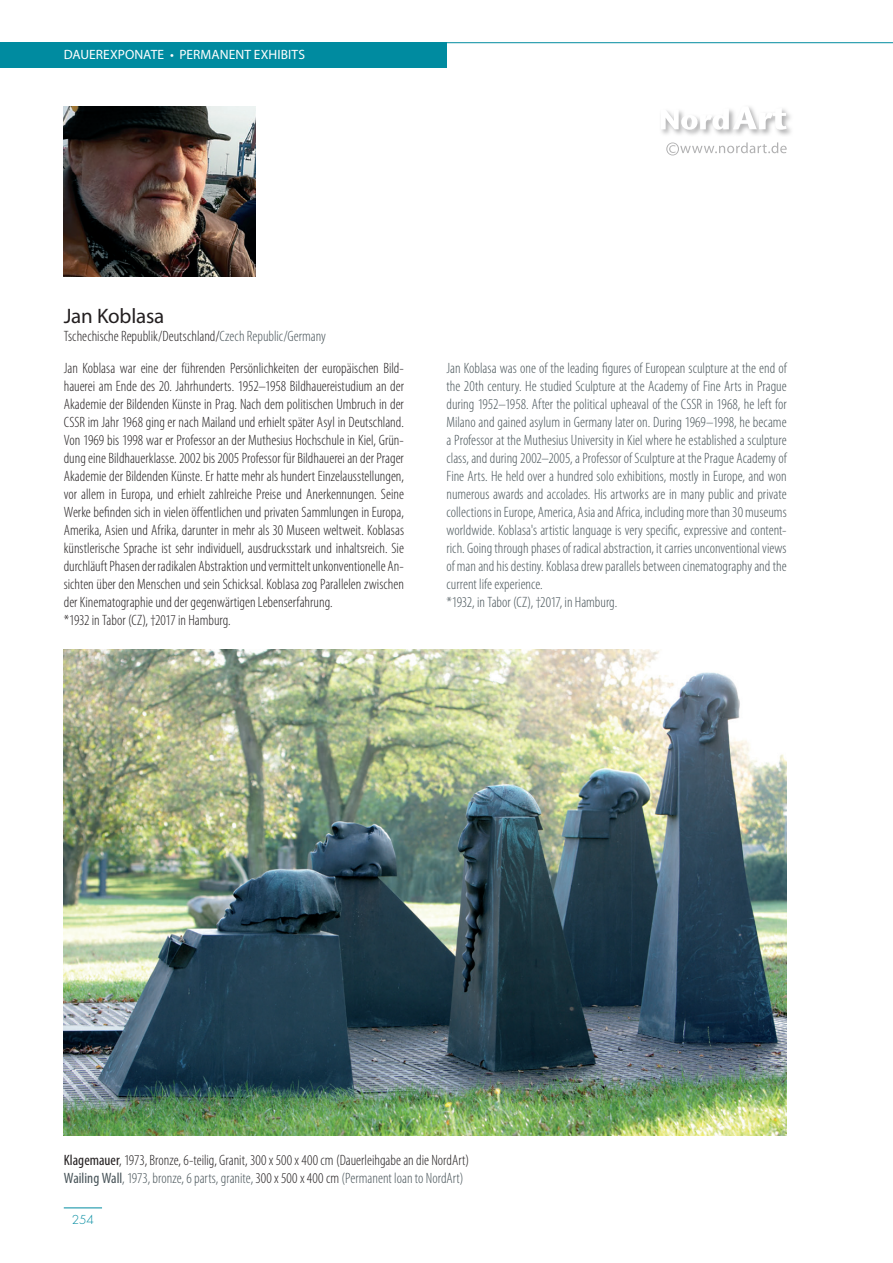
<style>
.page{position:relative;width:893px;height:1263px;background:#fff}
.page>*{position:absolute;margin:0;border:0;box-sizing:border-box;transform-origin:0 0}
.t1{font:21px "Myriad Pro";letter-spacing:-.01em;color:#231f20}
.t2{font:300 condensed 15px/18px "Myriad Pro";color:#231f20}
.t3{font:300 condensed 15px/18px "Myriad Pro";color:#485459}
.t4{font:13.5px "Myriad Pro";letter-spacing:.005em;color:#fff}
.t5{font:300 12px "Futura Std";color:#008ba0}
.s1{color:#485459}
.s2{font-weight:400}
.s3{font-weight:400;color:#485459}
</style>
<div class="page">
<div style="left:0;top:43px;width:446px;height:25px;background:#008ba0"></div>
<hr style="left:446px;top:42px;width:447px;height:1px;background:#008ba0">
<hr style="left:64px;top:1207px;width:38px;height:1px;background:#008ba0">
<svg style="left:666px;top:142px;width:121px;height:13px"></svg>
<svg style="left:661px;top:130px;width:71px;height:5px"></svg>
<svg style="left:732px;top:112px;width:59px;height:24px"></svg>
<svg style="left:662px;top:106px;width:125px;height:24px"></svg>
<img style="left:64px;top:106px;width:191px;height:170px">
<img style="left:64px;top:650px;width:723px;height:486px">
<p class="t4" style="left:64px;top:46px;width:243px">DAUEREXPONATE • PERMANENT EXHIBITS</p>
<h1 class="t1" style="left:64px;top:303px;width:102px">Jan Koblasa</h1>
<p class="t2" style="left:64px;top:327px;width:264px">Tschechische Republik/Deutschland/<span class="s1">Czech Republic/Germany</span></p>
<p class="t2" style="left:64px;top:359px;width:342px">Jan Koblasa war eine der führenden Persönlichkeiten der europäischen Bild&shy;hauerei am Ende des 20. Jahrhunderts. 1952–1958 Bildhauereistudium an der Akademie der Bildenden Künste in Prag. Nach dem politischen Umbruch in der CSSR im Jahr 1968 ging er nach Mailand und erhielt später Asyl in Deutschland.<br>Von 1969 bis 1998 war er Professor an der Muthesius Hochschule in Kiel, Grün&shy;dung eine Bildhauerklasse. 2002 bis 2005 Professor für Bildhauerei an der Prager Akademie der Bildenden Künste. Er hatte mehr als hundert Einzelausstellungen, vor allem in Europa, und erhielt zahlreiche Preise und Anerkennungen. Seine Werke befinden sich in vielen öffentlichen und privaten Sammlungen in Europa, Amerika, Asien und Afrika, darunter in mehr als 30 Museen weltweit. Koblasas künstlerische Sprache ist sehr individuell, ausdrucksstark und inhaltsreich. Sie durchläuft Phasen der radikalen Abstraktion und vermittelt unkonventionelle An&shy;sichten über den Menschen und sein Schicksal. Koblasa zog Parallelen zwischen der Kinematographie und der gegenwärtigen Lebenserfahrung.<br>*1932 in Tabor (CZ), †2017 in Hamburg.</p>
<p class="t3" style="left:446px;top:359px;width:342px">Jan Koblasa was one of the leading figures of European sculpture at the end of the 20th century. He studied Sculpture at the Academy of Fine Arts in Prague during 1952–1958. After the political upheaval of the CSSR in 1968, he left for Milano and gained asylum in Germany later on. During 1969–1998, he became a Professor at the Muthesius University in Kiel where he established a sculpture class, and during 2002–2005, a Professor of Sculpture at the Prague Academy of Fine Arts. He held over a hundred solo exhibitions, mostly in Europe, and won numerous awards and accolades. His artworks are in many public and private collections in Europe, America, Asia and Africa, including more than 30 museums worldwide. Koblasa's artistic language is very specific, expressive and content&shy;rich. Going through phases of radical abstraction, it carries unconventional views of man and his destiny. Koblasa drew parallels between cinematography and the current life experience.<br>*1932, in Tabor (CZ), †2017, in Hamburg.</p>
<p class="t2" style="left:64px;top:1151px;width:407px"><span class="s2">Klagemauer</span>, 1973, Bronze, 6-teilig, Granit, 300 x 500 x 400 cm (Dauerleihgabe an die NordArt)<br><span class="s3">Wailing Wall</span><span class="s1">, 1973, bronze, 6 parts, granite,</span> 300 x 500 x 400 cm <span class="s1">(Permanent loan to NordArt)</span></p>
<p class="t5" style="left:72px;top:1212px;width:23px">254</p>
</div>
